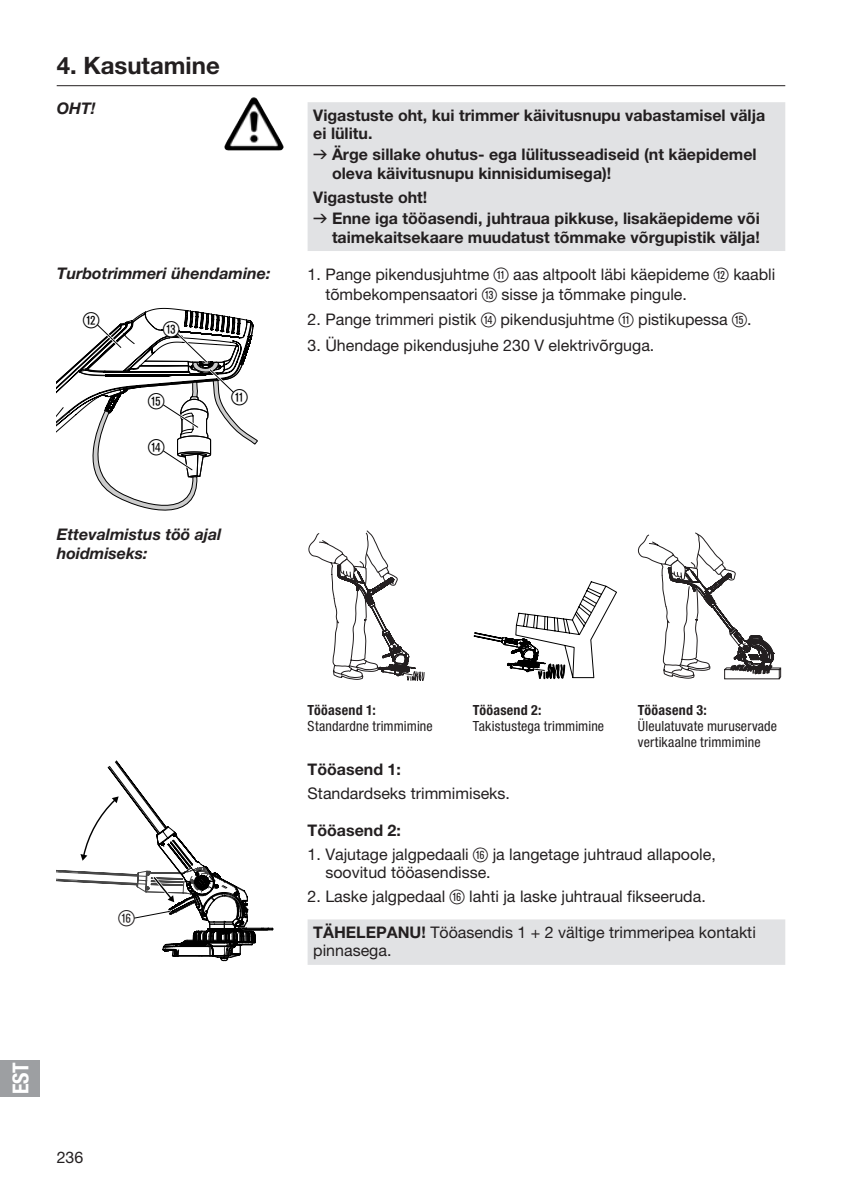
<style>
.page{position:relative;width:842px;height:1191px;background:#fff}
.page>*{position:absolute;margin:0;border:0;box-sizing:border-box;transform-origin:0 0}
.t1{font:700 24px "GARDENA Pro";color:#231f20}
.t2{font:22px/46px "Ziffernim Kreisund Quadrat BQ";color:#000}
.t3{font:22px "GARDENA Pro Bo Cond";color:#fff}
.t4{font:22px "Ziffernim Kreisund Quadrat BQ";color:#231f20}
.t5{font:16px/18.4px "GARDENA Pro";color:#231f20}
.t6{font:700 16px/18.4px "GARDENA Pro";color:#231f20}
.t7{font:italic 700 16px/18.4px "GARDENA Pro";color:#231f20}
.t8{font:condensed 14px/16px "GARDENA Pro";letter-spacing:.01em;color:#231f20}
.t9{font:14px "GARDENA Pro Bo Cond";letter-spacing:.015em;color:#231f20}
.s1{font-family:"Formdruck";font-weight:400}
.s2{font-family:"Ziffernim Kreisund Quadrat BQ";font-size:20px}
.s3{font-weight:700}
</style>
<div class="page">
<svg style="left:308px;top:102px;width:477px;height:863px"></svg>
<hr style="left:57px;top:85px;width:728px;height:1px;background:#231f20">
<img style="left:226px;top:97px;width:27px;height:45px">
<svg style="left:57px;top:307px;width:201px;height:204px"></svg>
<svg style="left:57px;top:760px;width:217px;height:202px"></svg>
<svg style="left:308px;top:530px;width:119px;height:157px"></svg>
<svg style="left:473px;top:580px;width:145px;height:107px"></svg>
<svg style="left:638px;top:532px;width:144px;height:149px"></svg>
<div style="left:0;top:1060px;width:40px;height:36px;background:#9d9fa2"></div>
<h1 class="t1" style="left:57px;top:50px;width:165px">4. Kasutamine</h1>
<p class="t7" style="left:57px;top:98px;width:40px">OHT!</p>
<p class="t7" style="left:57px;top:264px;width:215px">Turbotrimmeri ühendamine:</p>
<h2 class="t2" style="left:83px;top:297px;width:18px">W</h2>
<h2 class="t2" style="left:163px;top:306px;width:18px">E</h2>
<h2 class="t2" style="left:148px;top:379px;width:18px">T<br>R</h2>
<h2 class="t2" style="left:232px;top:374px;width:18px">Q</h2>
<p class="t7" style="left:57px;top:525px;width:166px">Ettevalmistus töö ajal hoidmiseks:</p>
<p class="t6" style="left:313px;top:105px;width:454px">Vigastuste oht, kui trimmer käivitusnupu vabastamisel välja ei lülitu.</p>
<p class="t6" style="left:332px;top:145px;width:426px;text-indent:-19px"><span class="s1">v</span> Ärge sillake ohutus- ega lülitusseadiseid (nt käepidemel oleva käivitusnupu kinnisidumisega)!</p>
<p class="t6" style="left:313px;top:186px;width:448px;line-height:21.2px">Vigastuste oht!<br><span class="s1">v</span> Enne iga tööasendi, juhtraua pikkuse, lisakäepideme või</p>
<p class="t6" style="left:332px;top:227px;width:429px">taimekaitsekaare muudatust tõmmake võrgupistik välja!</p>
<p class="t5" style="left:325px;top:264px;width:451px;line-height:20px;text-indent:-18px">1. Pange pikendusjuhtme <span class="s2">Q</span> aas altpoolt läbi käepideme <span class="s2">W</span> kaabli tõmbekompensaatori <span class="s2">E</span> sisse ja tõmmake pingule.</p>
<p class="t5" style="left:308px;top:310px;width:445px">2. Pange trimmeri pistik <span class="s2">R</span> pikendusjuhtme <span class="s2">Q</span> pistikupessa <span class="s2">T</span>.</p>
<p class="t5" style="left:308px;top:336px;width:348px">3. Ühendage pikendusjuhe 230 V elektrivõrguga.</p>
<h2 class="t4" style="left:119px;top:906px;width:18px">Z</h2>
<h2 class="t3" style="left:7px;top:1094px;width:34px;rotate:-90deg">EST</h2>
<p class="t5" style="left:57px;top:1147px;width:28px">236</p>
<p class="t9" style="left:308px;top:701px;width:70px">Tööasend 1:</p>
<p class="t8" style="left:308px;top:717px;width:127px">Standardne trimmimine</p>
<p class="t9" style="left:473px;top:701px;width:70px">Tööasend 2:</p>
<p class="t8" style="left:473px;top:717px;width:133px">Takistustega trimmimine</p>
<p class="t9" style="left:638px;top:701px;width:70px">Tööasend 3:</p>
<p class="t8" style="left:638px;top:717px;width:141px">Üleulatuvate muruservade vertikaalne trimmimine</p>
<p class="t6" style="left:308px;top:759px;width:95px">Tööasend 1:</p>
<p class="t5" style="left:308px;top:784px;width:204px">Standardseks trimmimiseks.</p>
<p class="t6" style="left:308px;top:820px;width:95px">Tööasend 2:</p>
<p class="t5" style="left:325px;top:845px;width:392px;text-indent:-18px">1. Vajutage jalgpedaali <span class="s2">Z</span> ja langetage juhtraud allapoole, soovitud tööasendisse.</p>
<p class="t5" style="left:308px;top:887px;width:400px">2. Laske jalgpedaal <span class="s2">Z</span> lahti ja laske juhtraual fikseeruda.</p>
<p class="t5" style="left:313px;top:923px;width:444px"><span class="s3">TÄHELEPANU!</span> Tööasendis 1 + 2 vältige trimmeripea kontakti pinnasega.</p>
</div>
